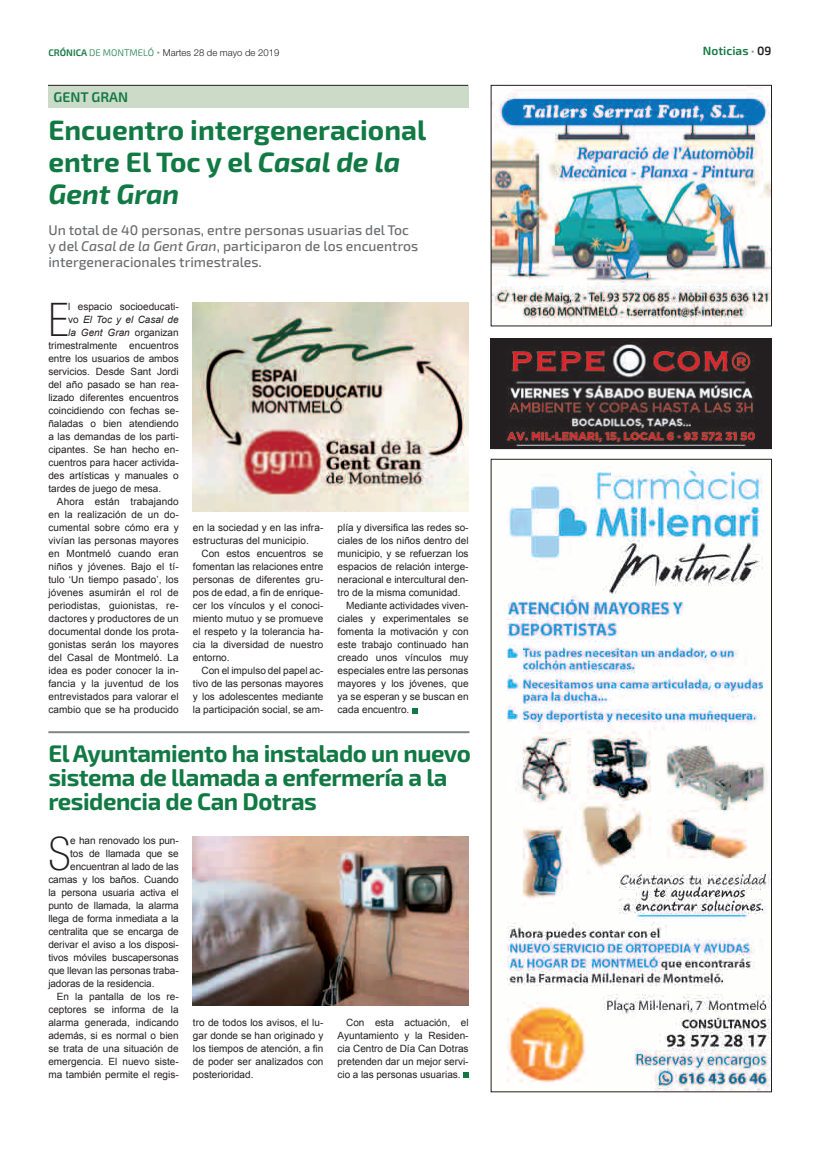
<style>
.page{position:relative;width:820px;height:1163px;background:#fff}
.page>*{position:absolute;margin:0;border:0;box-sizing:border-box;transform-origin:0 0}
.t1{font:100 condensed 46.4px "Helvetica Neue";color:#231f20}
.t2{font:700 28px/32px "Exo 2";color:#117943}
.t3{font:700 24px/24px "Exo 2";letter-spacing:-.02em;color:#117943}
.t4{font:500 14px/16px "Exo 2";color:#6a6c6f}
.t5{font:600 14px "Exo 2";color:#117943}
.t6{font:600 12px "Exo 2";color:#117943}
.t7{font:10px/13px "Arial";color:#231f20;text-align:justify}
.t8{font:italic 10px "Arial";color:#231f20}
.t9{font:300 9.5px "Helvetica Neue";color:#231f20}
.s1{font-family:"Exo 2";font-weight:600;color:#117943}
.s2{font-family:"Exo 2";color:#117943}
.s3{font-family:"Exo 2";font-weight:700;font-size:13px;color:#8d8b8e}
.s4{font-weight:700;font-size:13px;color:#8d8b8e}
.s5{color:#231f20}
.s6{font-style:italic}
.s7{font-style:normal}
</style>
<div class="page">
<img style="left:492px;top:87px;width:277px;height:237px">
<div style="left:490px;top:85px;width:281px;height:241px;border:1px solid #231f20"></div>
<img style="left:492px;top:340px;width:277px;height:107px">
<div style="left:490px;top:338px;width:281px;height:111px;border:1px solid #231f20"></div>
<img style="left:507px;top:466px;width:262px;height:623px">
<hr style="left:48px;top:731px;width:421px;height:2px;background:#808285">
<img style="left:193px;top:836px;width:275px;height:169px">
<img style="left:193px;top:303px;width:275px;height:208px">
<div style="left:48px;top:85px;width:420px;height:23px;background:#cbdbc7"></div>
<hr style="left:48px;top:85px;width:420px;height:1px;background:#231f20">
<svg style="left:412px;top:708px;width:5px;height:5px"></svg>
<svg style="left:463px;top:1072px;width:5px;height:5px"></svg>
<p class="t9" style="left:48px;top:46px;width:232px"><span class="s1">CRÓNICA</span> <span class="s2">DE MONTMELÓ</span> <span class="s3">·</span> Martes 28 de mayo de 2019</p>
<p class="t6" style="left:702px;top:43px;width:70px">Noticias <span class="s4">·</span> <span class="s5">09</span></p>
<h3 class="t5" style="left:54px;top:88px;width:76px">GENT GRAN</h3>
<h2 class="t2" style="left:48px;top:115px;width:379px">Encuentro intergeneracional entre El Toc y el <span class="s6">Casal de la<br>Gent Gran</span></h2>
<h3 class="t4" style="left:48px;top:222px;width:371px">Un total de 40 personas, entre personas usuarias del Toc y del <span class="s6">Casal de la Gent Gran</span>, participaron de los encuentros intergeneracionales trimestrales.</h3>
<h1 class="t1" style="left:48px;top:294px;width:21px">E</h1>
<p class="t7" style="left:68px;top:300px;width:112px">l espacio socioeducati-</p>
<p class="t8" style="left:68px;top:313px;width:112px"><span class="s7">vo</span> El Toc y el Casal de</p>
<p class="t8" style="left:68px;top:326px;width:112px">la Gent Gran <span class="s7">organizan</span></p>
<p class="t7" style="left:48px;top:339px;width:132px">trimestralmente encuentros</p>
<p class="t7" style="left:48px;top:352px;width:132px">entre los usuarios de ambos</p>
<p class="t7" style="left:48px;top:365px;width:132px">servicios. Desde Sant Jordi</p>
<p class="t7" style="left:48px;top:378px;width:132px">del año pasado se han rea-</p>
<p class="t7" style="left:48px;top:391px;width:132px">lizado diferentes encuentros</p>
<p class="t7" style="left:48px;top:404px;width:132px">coincidiendo con fechas se-</p>
<p class="t7" style="left:48px;top:417px;width:132px">ñaladas o bien atendiendo</p>
<p class="t7" style="left:48px;top:430px;width:132px">a las demandas de los parti-</p>
<p class="t7" style="left:48px;top:443px;width:132px">cipantes. Se han hecho en-</p>
<p class="t7" style="left:48px;top:456px;width:132px">cuentros para hacer activida-</p>
<p class="t7" style="left:48px;top:469px;width:132px">des artísticas y manuales o</p>
<p class="t7" style="left:48px;top:482px;width:114px">tardes de juego de mesa.</p>
<p class="t7" style="left:57px;top:495px;width:123px">Ahora están trabajando</p>
<p class="t7" style="left:48px;top:508px;width:132px">en la realización de un do-</p>
<p class="t7" style="left:48px;top:521px;width:132px">cumental sobre cómo era y</p>
<p class="t7" style="left:48px;top:534px;width:132px">vivían las personas mayores</p>
<p class="t7" style="left:48px;top:547px;width:132px">en Montmeló cuando eran</p>
<p class="t7" style="left:48px;top:560px;width:132px">niños y jóvenes. Bajo el tí-</p>
<p class="t7" style="left:48px;top:573px;width:132px">tulo ‘Un tiempo pasado’, los</p>
<p class="t7" style="left:48px;top:586px;width:132px">jóvenes asumirán el rol de</p>
<p class="t7" style="left:48px;top:599px;width:132px">periodistas, guionistas, re-</p>
<p class="t7" style="left:48px;top:612px;width:132px">dactores y productores de un</p>
<p class="t7" style="left:48px;top:625px;width:132px">documental donde los prota-</p>
<p class="t7" style="left:48px;top:638px;width:132px">gonistas serán los mayores</p>
<p class="t7" style="left:48px;top:651px;width:132px">del Casal de Montmeló. La</p>
<p class="t7" style="left:48px;top:664px;width:132px">idea es poder conocer la in-</p>
<p class="t7" style="left:48px;top:677px;width:132px">fancia y la juventud de los</p>
<p class="t7" style="left:48px;top:690px;width:132px">entrevistados para valorar el</p>
<p class="t7" style="left:48px;top:703px;width:132px">cambio que se ha producido</p>
<p class="t7" style="left:193px;top:521px;width:132px">en la sociedad y en las infra&shy;estructuras del municipio.</p>
<p class="t7" style="left:193px;top:547px;width:132px;text-indent:8px">Con estos encuentros se fomentan las relaciones entre personas de diferentes gru&shy;pos de edad, a fin de enrique&shy;cer los vínculos y el conoci&shy;miento mutuo y se promueve el respeto y la tolerancia ha&shy;cia la diversidad de nuestro entorno.</p>
<p class="t7" style="left:193px;top:664px;width:132px;text-indent:8px">Con el impulso del papel ac&shy;tivo de las personas mayores y los adolescentes mediante la participación social, se am-</p>
<p class="t7" style="left:337px;top:521px;width:132px">plía y diversifica las redes so-</p>
<p class="t7" style="left:337px;top:534px;width:132px">ciales de los niños dentro del</p>
<p class="t7" style="left:337px;top:547px;width:132px">municipio, y se refuerzan los</p>
<p class="t7" style="left:337px;top:560px;width:132px">espacios de relación interge-</p>
<p class="t7" style="left:337px;top:573px;width:132px">neracional e intercultural den-</p>
<p class="t7" style="left:337px;top:586px;width:124px">tro de la misma comunidad.</p>
<p class="t7" style="left:346px;top:599px;width:124px">Mediante actividades viven-</p>
<p class="t7" style="left:337px;top:612px;width:132px">ciales y experimentales se</p>
<p class="t7" style="left:337px;top:625px;width:132px">fomenta la motivación y con</p>
<p class="t7" style="left:337px;top:638px;width:132px">este trabajo continuado han</p>
<p class="t7" style="left:337px;top:651px;width:132px">creado unos vínculos muy</p>
<p class="t7" style="left:337px;top:664px;width:132px">especiales entre las personas</p>
<p class="t7" style="left:337px;top:677px;width:132px">mayores y los jóvenes, que</p>
<p class="t7" style="left:337px;top:690px;width:132px">ya se esperan y se buscan en</p>
<p class="t7" style="left:337px;top:703px;width:73px">cada encuentro.</p>
<h3 class="t3" style="left:48px;top:742px;width:424px">El Ayuntamiento ha instalado un nuevo sistema de llamada a enfermería a la residencia de Can Dotras</h3>
<h1 class="t1" style="left:48px;top:827px;width:24px">S</h1>
<p class="t7" style="left:70px;top:834px;width:110px">e han renovado los pun-</p>
<p class="t7" style="left:70px;top:847px;width:110px">tos de llamada que se</p>
<p class="t7" style="left:70px;top:860px;width:110px">encuentran al lado de las</p>
<p class="t7" style="left:48px;top:873px;width:132px">camas y los baños. Cuando</p>
<p class="t7" style="left:48px;top:886px;width:132px">la persona usuaria activa el</p>
<p class="t7" style="left:48px;top:899px;width:132px">punto de llamada, la alarma</p>
<p class="t7" style="left:48px;top:912px;width:132px">llega de forma inmediata a la</p>
<p class="t7" style="left:48px;top:925px;width:132px">centralita que se encarga de</p>
<p class="t7" style="left:48px;top:938px;width:132px">derivar el aviso a los disposi-</p>
<p class="t7" style="left:48px;top:951px;width:132px">tivos móviles buscapersonas</p>
<p class="t7" style="left:48px;top:964px;width:132px">que llevan las personas traba-</p>
<p class="t7" style="left:48px;top:977px;width:107px">jadoras de la residencia.</p>
<p class="t7" style="left:57px;top:990px;width:123px">En la pantalla de los re-</p>
<p class="t7" style="left:48px;top:1003px;width:132px">ceptores se informa de la</p>
<p class="t7" style="left:48px;top:1016px;width:132px">alarma generada, indicando</p>
<p class="t7" style="left:48px;top:1029px;width:132px">además, si es normal o bien</p>
<p class="t7" style="left:48px;top:1042px;width:132px">se trata de una situación de</p>
<p class="t7" style="left:48px;top:1055px;width:132px">emergencia. El nuevo siste-</p>
<p class="t7" style="left:48px;top:1068px;width:132px">ma también permite el regis-</p>
<p class="t7" style="left:193px;top:1015px;width:132px">tro de todos los avisos, el lu&shy;gar donde se han originado y los tiempos de atención, a fin de poder ser analizados con posterioridad.</p>
<p class="t7" style="left:337px;top:1015px;width:132px;text-indent:8px">Con esta actuación, el Ayuntamiento y la Residen&shy;cia Centro de Día Can Dotras pretenden dar un mejor servi&shy;cio a las personas usuarias.</p>
</div>
